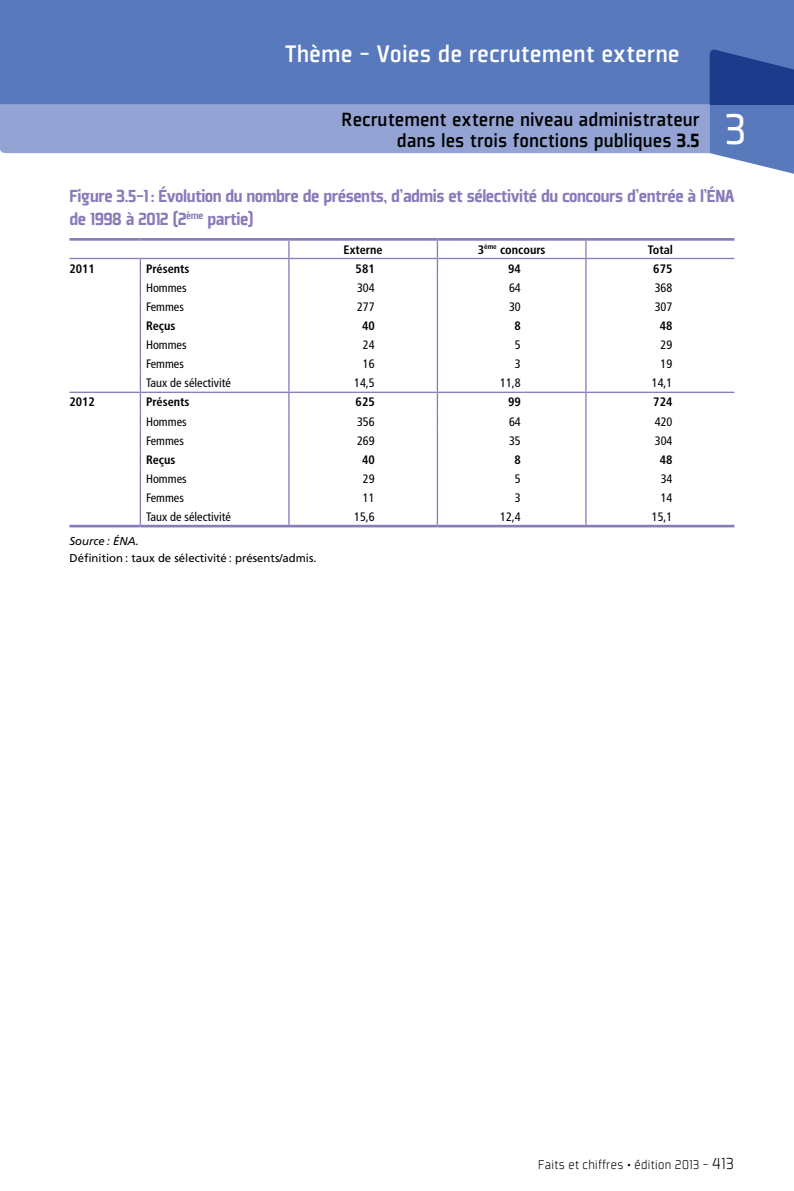
<style>
.page{position:relative;width:794px;height:1191px;background:#fff}
.page>*{position:absolute;margin:0;border:0;box-sizing:border-box;transform-origin:0 0}
.t1{font:47.25px "Plexes";color:#fff}
.t2{font:500 26.25px "Plexes";color:#fff}
.t3{font:500 21px/21px "Plexes";color:#000;text-align:right}
.t4{font:900 19.25px/23.1px "Plexes";letter-spacing:-.025em;color:#897ab9}
.t5{font:300 14px "Plexes";letter-spacing:-.02em;color:#000}
.t6{font:condensed 12.25px "Frutiger LT Std";color:#000}
.t7{font:700 condensed 12.25px "Frutiger LT Std";color:#000}
.t8{font:11.38px "Frutiger";color:#000}
.t9{font:italic 11.38px "Frutiger LT Std";color:#000}
.s1{font-weight:900}
.s2{font-size:17.5px}
</style>
<div class="page">
<div style="left:0;top:0;width:794px;height:104px;background:#587abc"></div>
<svg style="left:0;top:50px;width:794px;height:124px"></svg>
<hr style="left:289px;top:238px;width:148px;height:3px;background:#897ab9">
<hr style="left:437px;top:238px;width:149px;height:3px;background:#897ab9">
<hr style="left:586px;top:238px;width:148px;height:3px;background:#897ab9">
<hr style="left:69px;top:525px;width:71px;height:2px;background:#897ab9">
<hr style="left:140px;top:525px;width:149px;height:2px;background:#897ab9">
<hr style="left:289px;top:525px;width:148px;height:2px;background:#897ab9">
<hr style="left:437px;top:525px;width:149px;height:2px;background:#897ab9">
<hr style="left:586px;top:525px;width:148px;height:2px;background:#897ab9">
<svg style="left:140px;top:259px;width:1px;height:266px"></svg>
<svg style="left:437px;top:241px;width:1px;height:284px"></svg>
<svg style="left:585px;top:241px;width:1px;height:284px"></svg>
<hr style="left:69px;top:238px;width:71px;height:3px;background:#897ab9">
<hr style="left:140px;top:238px;width:149px;height:3px;background:#897ab9">
<svg style="left:288px;top:241px;width:1px;height:284px"></svg>
<hr style="left:69px;top:258px;width:71px;height:1px;background:#897ab9">
<hr style="left:140px;top:258px;width:149px;height:1px;background:#897ab9">
<hr style="left:289px;top:258px;width:148px;height:1px;background:#897ab9">
<hr style="left:437px;top:258px;width:149px;height:1px;background:#897ab9">
<hr style="left:586px;top:258px;width:148px;height:1px;background:#897ab9">
<hr style="left:69px;top:392px;width:71px;height:1px;background:#897ab9">
<hr style="left:140px;top:392px;width:149px;height:1px;background:#897ab9">
<hr style="left:289px;top:392px;width:148px;height:1px;background:#897ab9">
<hr style="left:437px;top:392px;width:149px;height:1px;background:#897ab9">
<hr style="left:586px;top:392px;width:148px;height:1px;background:#897ab9">
<h2 class="t2" style="left:285px;top:40px;width:396px">Thème - Voies de recrutement externe</h2>
<h3 class="t3" style="left:341px;top:109px;width:360px">Recrutement externe niveau administrateur dans les trois fonctions publiques <span class="s1">3.5</span></h3>
<h3 class="t4" style="left:69px;top:184px;width:666px">Figure 3.5-1: Évolution du nombre de présents, d’admis et sélectivité du concours d’entrée à l’ÉNA de 1998 à 2012 (2<sup>ème</sup> partie)</h3>
<p class="t7" style="left:344px;top:242px;width:41px">Externe</p>
<p class="t7" style="left:478px;top:242px;width:69px">3<sup>ème</sup> concours</p>
<p class="t7" style="left:648px;top:242px;width:27px">Total</p>
<p class="t7" style="left:69px;top:261px;width:27px">2011</p>
<p class="t7" style="left:146px;top:261px;width:45px">Présents</p>
<p class="t7" style="left:355px;top:261px;width:21px">581</p>
<p class="t7" style="left:508px;top:261px;width:14px">94</p>
<p class="t7" style="left:653px;top:261px;width:21px">675</p>
<p class="t6" style="left:146px;top:280px;width:42px">Hommes</p>
<p class="t6" style="left:357px;top:280px;width:19px">304</p>
<p class="t6" style="left:509px;top:280px;width:13px">64</p>
<p class="t6" style="left:655px;top:280px;width:19px">368</p>
<p class="t6" style="left:146px;top:299px;width:39px">Femmes</p>
<p class="t6" style="left:357px;top:299px;width:19px">277</p>
<p class="t6" style="left:509px;top:299px;width:13px">30</p>
<p class="t6" style="left:655px;top:299px;width:19px">307</p>
<p class="t7" style="left:146px;top:318px;width:31px">Reçus</p>
<p class="t7" style="left:362px;top:318px;width:14px">40</p>
<p class="t7" style="left:514px;top:318px;width:8px">8</p>
<p class="t7" style="left:659px;top:318px;width:14px">48</p>
<p class="t6" style="left:146px;top:338px;width:42px">Hommes</p>
<p class="t6" style="left:363px;top:338px;width:13px">24</p>
<p class="t6" style="left:515px;top:338px;width:7px">5</p>
<p class="t6" style="left:660px;top:338px;width:13px">29</p>
<p class="t6" style="left:146px;top:357px;width:39px">Femmes</p>
<p class="t6" style="left:363px;top:357px;width:13px">16</p>
<p class="t6" style="left:515px;top:357px;width:7px">3</p>
<p class="t6" style="left:660px;top:357px;width:13px">19</p>
<p class="t6" style="left:146px;top:376px;width:86px">Taux de sélectivité</p>
<p class="t6" style="left:354px;top:376px;width:22px">14,5</p>
<p class="t6" style="left:500px;top:376px;width:22px">11,8</p>
<p class="t6" style="left:652px;top:376px;width:22px">14,1</p>
<p class="t7" style="left:69px;top:395px;width:27px">2012</p>
<p class="t7" style="left:146px;top:395px;width:45px">Présents</p>
<p class="t7" style="left:356px;top:395px;width:21px">625</p>
<p class="t7" style="left:508px;top:395px;width:14px">99</p>
<p class="t7" style="left:653px;top:395px;width:21px">724</p>
<p class="t6" style="left:146px;top:414px;width:42px">Hommes</p>
<p class="t6" style="left:357px;top:414px;width:19px">356</p>
<p class="t6" style="left:509px;top:414px;width:13px">64</p>
<p class="t6" style="left:655px;top:414px;width:19px">420</p>
<p class="t6" style="left:146px;top:433px;width:39px">Femmes</p>
<p class="t6" style="left:357px;top:433px;width:19px">269</p>
<p class="t6" style="left:509px;top:433px;width:13px">35</p>
<p class="t6" style="left:655px;top:433px;width:19px">304</p>
<p class="t7" style="left:146px;top:452px;width:31px">Reçus</p>
<p class="t7" style="left:362px;top:452px;width:14px">40</p>
<p class="t7" style="left:514px;top:452px;width:8px">8</p>
<p class="t7" style="left:659px;top:452px;width:14px">48</p>
<p class="t6" style="left:146px;top:471px;width:42px">Hommes</p>
<p class="t6" style="left:363px;top:471px;width:13px">29</p>
<p class="t6" style="left:515px;top:471px;width:7px">5</p>
<p class="t6" style="left:660px;top:471px;width:13px">34</p>
<p class="t6" style="left:146px;top:490px;width:39px">Femmes</p>
<p class="t6" style="left:363px;top:490px;width:13px">11</p>
<p class="t6" style="left:515px;top:490px;width:7px">3</p>
<p class="t6" style="left:660px;top:490px;width:13px">14</p>
<p class="t6" style="left:146px;top:510px;width:86px">Taux de sélectivité</p>
<p class="t6" style="left:354px;top:510px;width:22px">15,6</p>
<p class="t6" style="left:500px;top:510px;width:22px">12,4</p>
<p class="t6" style="left:652px;top:510px;width:22px">15,1</p>
<p class="t9" style="left:69px;top:534px;width:71px">Source : ÉNA.</p>
<p class="t8" style="left:69px;top:551px;width:249px">Définition : taux de sélectivité : présents/admis.</p>
<h1 class="t1" style="left:724px;top:104px;width:24px">3</h1>
<p class="t5" style="left:538px;top:1157px;width:198px">Faits et chiffres • édition 2013 - <span class="s2">413</span></p>
</div>
